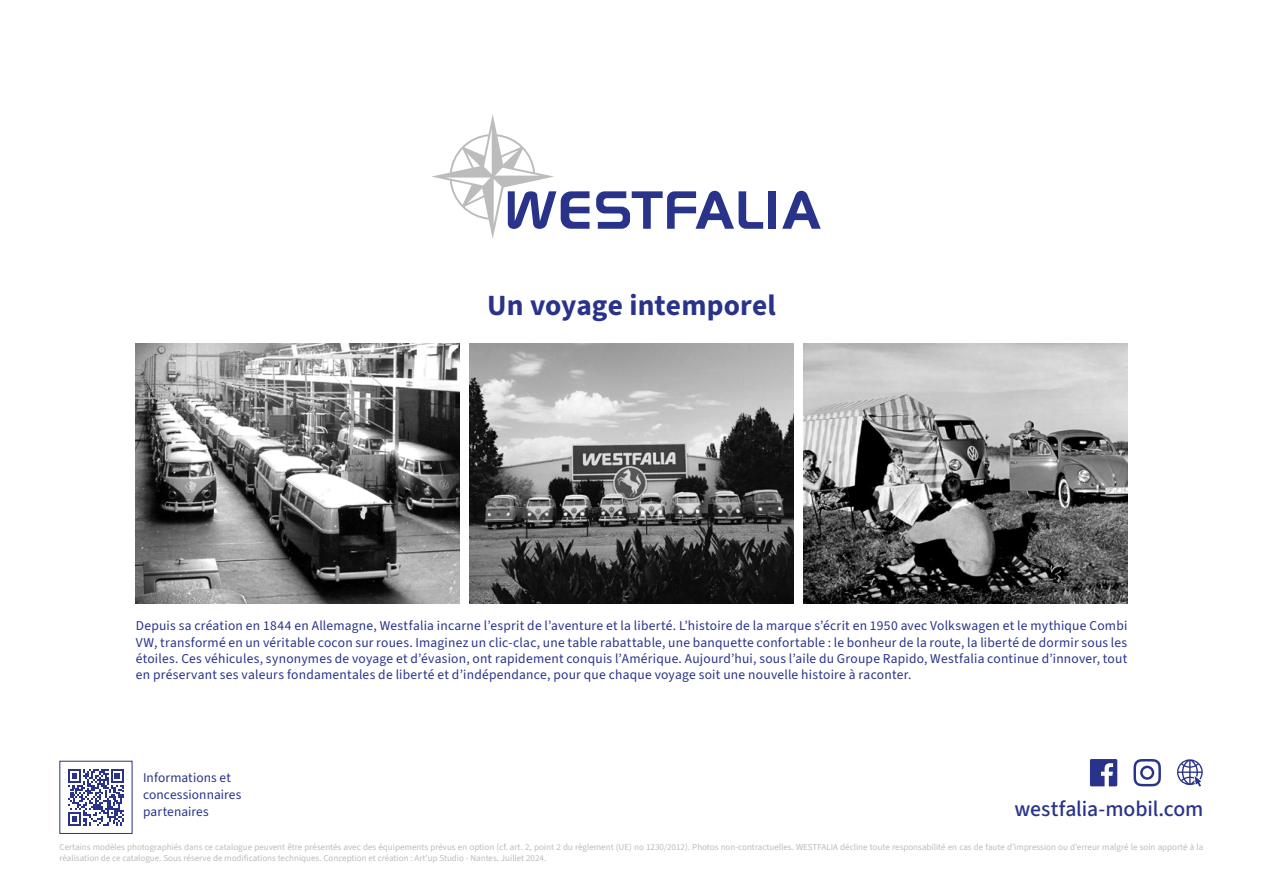
<style>
.page{position:relative;width:1263px;height:893px;background:#fff}
.page>*{position:absolute;margin:0;border:0;box-sizing:border-box;transform-origin:0 0}
.t1{font:700 29.4px "Source Sans 3";letter-spacing:.005em;color:#29338a}
.t2{font:500 21.75px "Source Sans 3";letter-spacing:-.005em;color:#29338a}
.t3{font:13.5px/16.2px "Source Sans 3";letter-spacing:.015em;color:#29338a;text-align:justify}
.t4{font:13.35px/16.8px "Source Sans 3";letter-spacing:.005em;color:#29338a}
.t5{font:9px/10.5px "Source Sans 3";color:#bcbcbc}
</style>
<div class="page">
<div style="left:768px;top:191px;width:8px;height:38px;background:#29338a"></div>
<svg style="left:596px;top:191px;width:167px;height:38px"></svg>
<svg style="left:782px;top:191px;width:39px;height:38px"></svg>
<svg style="left:432px;top:115px;width:157px;height:124px"></svg>
<svg style="left:469px;top:344px;width:324px;height:260px;background:#727272"></svg>
<svg style="left:136px;top:344px;width:324px;height:260px;background:#7e7e7e"></svg>
<svg style="left:803px;top:344px;width:324px;height:260px;background:#828282"></svg>
<svg style="left:1133px;top:759px;width:28px;height:27px"></svg>
<svg style="left:1090px;top:759px;width:27px;height:27px"></svg>
<svg style="left:1177px;top:759px;width:26px;height:28px"></svg>
<svg style="left:68px;top:769px;width:56px;height:57px"></svg>
<h1 class="t1" style="left:487px;top:286px;width:290px">Un voyage intemporel</h1>
<p class="t3" style="left:136px;top:618px;width:993px">Depuis sa création en 1844 en Allemagne, Westfalia incarne l’esprit de l’aventure et la liberté. L’histoire de la marque s’écrit en 1950 avec Volkswagen et le mythique Combi VW, transformé en un véritable cocon sur roues. Imaginez un clic-clac, une table rabattable, une banquette confortable : le bonheur de la route, la liberté de dormir sous les étoiles. Ces véhicules, synonymes de voyage et d’évasion, ont rapidement conquis l’Amérique. Aujourd’hui, sous l’aile du Groupe Rapido, Westfalia continue d’innover, tout en préservant ses valeurs fondamentales de liberté et d’indépendance, pour que chaque voyage soit une nouvelle histoire à raconter.</p>
<p class="t4" style="left:143px;top:769px;width:100px">Informations et concessionnaires partenaires</p>
<h2 class="t2" style="left:1014px;top:795px;width:190px">westfalia-mobil.com</h2>
<p class="t5" style="left:60px;top:842px;width:1145px">Certains modèles photographiés dans ce catalogue peuvent être présentés avec des équipements prévus en option (cf. art. 2, point 2 du règlement (UE) no 1230/2012). Photos non-contractuelles. WESTFALIA décline toute responsabilité en cas de faute d’impression ou d’erreur malgré le soin apporté à la réalisation de ce catalogue. Sous réserve de modifications techniques. Conception et création : Art’up Studio - Nantes. Juillet 2024.</p>
</div>
